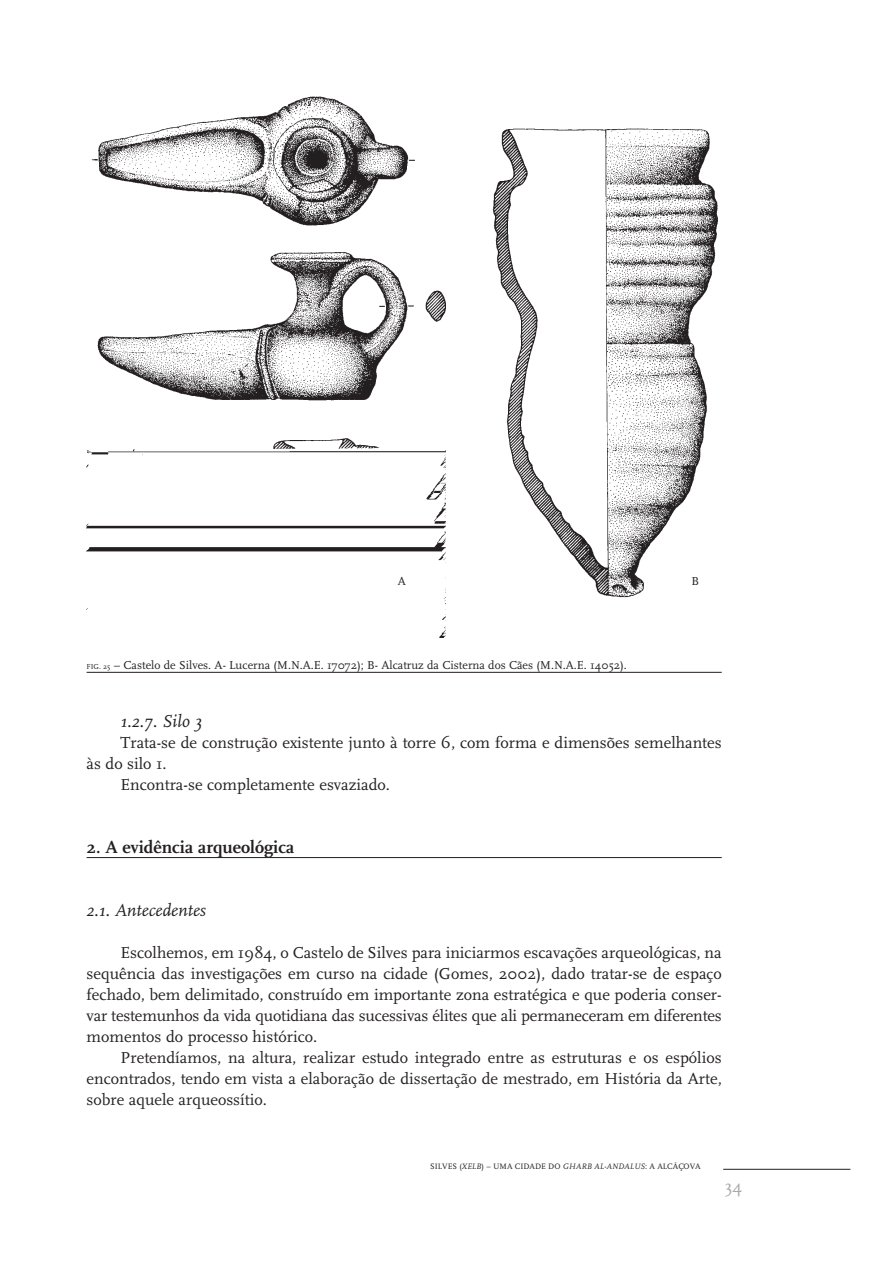
<style>
.page{position:relative;width:893px;height:1263px;background:#fff}
.page>*{position:absolute;margin:0;border:0;box-sizing:border-box;transform-origin:0 0}
.t1{font:italic 18px "FF Scala";color:#231f20}
.t2{font:700 18px "FF Scala";color:#231f20}
.t3{font:18px "FF Scala";color:#a8a9ad}
.t4{font:16.5px/21px "FF Scala";color:#231f20;text-align:justify}
.t5{font:12px "FF Scala";color:#231f20}
.t6{font:8.25px "FF Scala";color:#231f20}
.s1{font-size:7.5px}
.s2{font-style:italic}
</style>
<div class="page">
<img style="left:492px;top:128px;width:226px;height:470px">
<hr style="left:87px;top:857px;width:634px;height:1px;background:#231f20">
<hr style="left:723px;top:1169px;width:127px;height:1px;background:#231f20">
<img style="left:86px;top:96px;width:359px;height:541px">
<hr style="left:87px;top:672px;width:634px;height:1px;background:#231f20">
<div style="left:383px;top:575px;width:37px;height:23px;background:#fff"></div>
<div style="left:660px;top:575px;width:70px;height:38px;background:#fff"></div>
<p class="t5" style="left:398px;top:576px;width:10px">A</p>
<p class="t5" style="left:691px;top:576px;width:9px">B</p>
<p class="t5" style="left:87px;top:660px;width:542px"><span class="s1">FIG. 25</span> – Castelo de Silves. A- Lucerna (M.N.A.E. 17072); B- Alcatruz da Cisterna dos Cães (M.N.A.E. 14052).</p>
<p class="t1" style="left:121px;top:714px;width:83px">1.2.7. Silo 3</p>
<p class="t4" style="left:121px;top:733px;width:602px">Trata-se de construção existente junto à torre 6, com forma e dimensões semelhantes</p>
<p class="t4" style="left:87px;top:754px;width:82px">às do silo 1.</p>
<p class="t4" style="left:121px;top:775px;width:271px">Encontra-se completamente esvaziado.</p>
<p class="t2" style="left:87px;top:840px;width:209px">2. A evidência arqueológica</p>
<p class="t1" style="left:87px;top:903px;width:121px">2.1. Antecedentes</p>
<p class="t4" style="left:87px;top:943px;width:636px;text-indent:34px">Escolhemos, em 1984, o Castelo de Silves para iniciarmos escavações arqueológicas, na sequência das investigações em curso na cidade (Gomes, 2002), dado tratar-se de espaço fechado, bem delimitado, construído em importante zona estratégica e que poderia conser&shy;var testemunhos da vida quotidiana das sucessivas élites que ali permaneceram em diferentes momentos do processo histórico.</p>
<p class="t4" style="left:87px;top:1048px;width:636px;text-indent:34px">Pretendíamos, na altura, realizar estudo integrado entre as estruturas e os espólios encontrados, tendo em vista a elaboração de dissertação de mestrado, em História da Arte, sobre aquele arqueossítio.</p>
<p class="t6" style="left:430px;top:1163px;width:272px">SILVES (<span class="s2">XELB</span>) – UMA CIDADE DO <span class="s2">GHARB AL-ANDALUS</span>: A ALCÁÇOVA</p>
<p class="t3" style="left:724px;top:1179px;width:19px">34</p>
</div>
